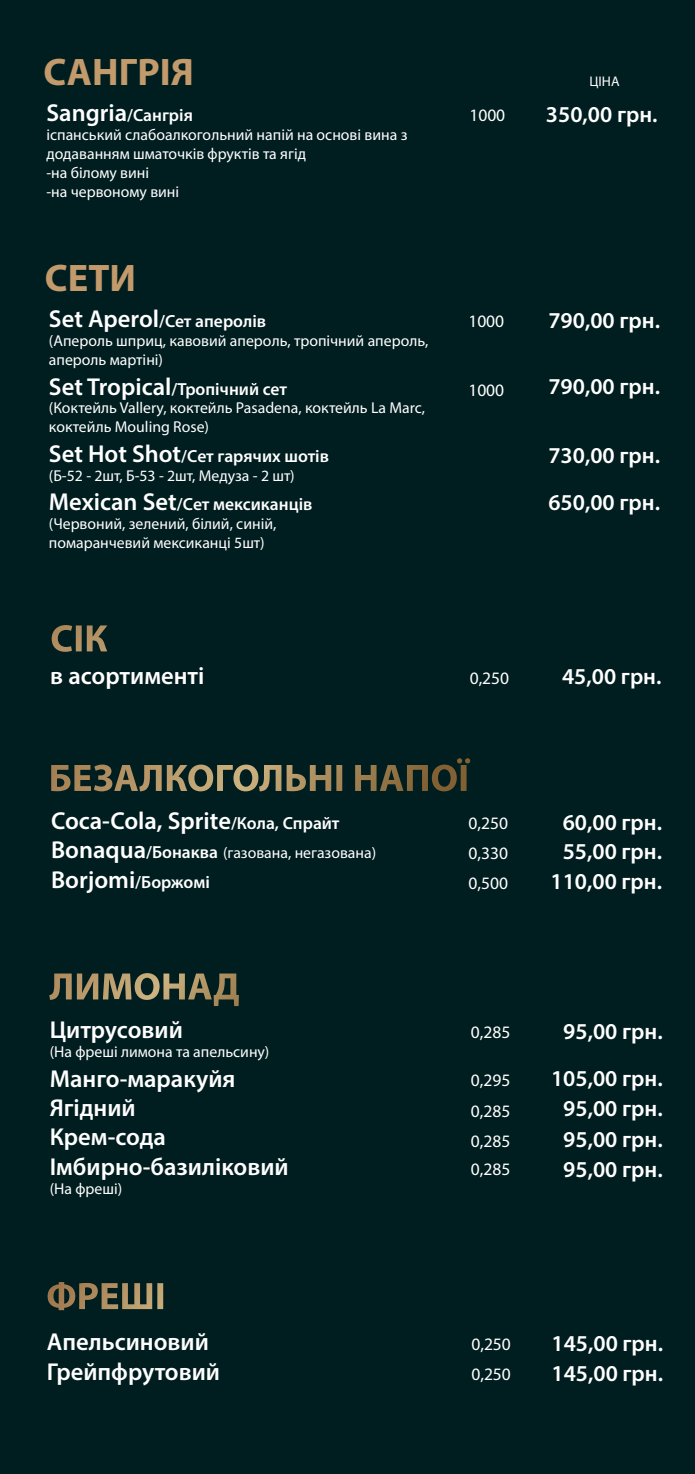
<style>
.page{position:relative;width:695px;height:1474px;background:#fff}
.page>*{position:absolute;margin:0;border:0;box-sizing:border-box;transform-origin:0 0}
.t1{font:700 38.5px "Myriad Pro";color:#c39a6b}
.t2{font:600 24.5px/29.4px "Myriad Pro";color:#fff}
.t3{font:600 22.75px/29.8px "Myriad Pro";color:#fff;text-align:center}
.t4{font:600 17.5px "Myriad Pro";color:#fff}
.t5{font:17.5px/29.8px "Myriad Pro";color:#fff}
.t6{font:15.75px/18.9px "Myriad Pro";color:#fff}
.t7{font:14px "Myriad Pro";color:#fff}
.s1{font-size:24.5px}
.s2{font-size:17.5px}
.s3{font-weight:600;font-size:24.5px}
.s4{font-weight:600;font-size:17.5px}
</style>
<div class="page">
<div style="left:0;top:0;width:694px;height:1473px;background:#001d1f"></div>
<svg style="left:49px;top:973px;width:190px;height:33px"></svg>
<svg style="left:48px;top:1282px;width:115px;height:28px"></svg>
<svg style="left:52px;top:625px;width:55px;height:27px"></svg>
<svg style="left:51px;top:764px;width:291px;height:27px"></svg>
<svg style="left:355px;top:758px;width:115px;height:33px"></svg>
<h1 class="t1" style="left:44px;top:46px;width:152px">САНГРІЯ</h1>
<p class="t4" style="left:46px;top:104px;width:148px"><span class="s1">Sangria</span>/Сангрія</p>
<p class="t6" style="left:46px;top:125px;width:362px">іспанський слабоалкогольний напій на основі вина з додаванням шматочків фруктів та ягід<br>-на білому вині<br>-на червоному вині</p>
<h1 class="t1" style="left:45px;top:253px;width:93px">СЕТИ</h1>
<p class="t4" style="left:49px;top:310px;width:219px"><span class="s1">Set Aperol</span>/Сет аперолів</p>
<p class="t6" style="left:49px;top:331px;width:381px">(Апероль шприц, кавовий апероль, тропічний апероль, апероль мартіні)</p>
<p class="t4" style="left:49px;top:377px;width:240px"><span class="s1">Set Tropical</span>/Тропічний сет</p>
<p class="t6" style="left:49px;top:398px;width:377px">(Коктейль Vallery, коктейль Pasadena, коктейль La Marc, коктейль Mouling Rose)</p>
<p class="t4" style="left:49px;top:445px;width:281px"><span class="s1">Set Hot Shot</span>/Cет гарячих шотів</p>
<p class="t6" style="left:49px;top:465px;width:247px">(Б-52 - 2шт, Б-53 - 2шт, Медуза - 2 шт)</p>
<p class="t4" style="left:49px;top:493px;width:265px"><span class="s1">Mexican Set</span>/Cет мексиканців</p>
<p class="t6" style="left:49px;top:514px;width:229px">(Червоний, зелений, білий, синій, помаранчевий мексиканці 5шт)</p>
<p class="t7" style="left:589px;top:73px;width:32px">ЦІНА</p>
<p class="t5" style="left:469px;top:100px;width:37px">1000</p>
<h3 class="t3" style="left:546px;top:99px;width:113px">350,00 грн.</h3>
<p class="t5" style="left:468px;top:306px;width:37px">1000</p>
<p class="t5" style="left:468px;top:374px;width:37px">1000</p>
<h3 class="t3" style="left:548px;top:305px;width:113px">790,00 грн.</h3>
<h3 class="t3" style="left:548px;top:371px;width:113px">790,00 грн.</h3>
<h3 class="t3" style="left:548px;top:431px;width:113px;line-height:47.2px;text-align:left">730,00 грн.<br>650,00 грн.</h3>
<h2 class="t2" style="left:50px;top:660px;width:155px">в асортименті</h2>
<p class="t5" style="left:469px;top:662px;width:41px">0,250</p>
<h3 class="t3" style="left:562px;top:661px;width:101px">45,00 грн.</h3>
<h2 class="t2" style="left:51px;top:805px;width:290px">Coca-Cola, Sprite<span class="s2">/Кола, Спрайт</span></h2>
<p class="t6" style="left:51px;top:843px;width:326px"><span class="s3">Bonaqua</span><span class="s4">/Бонаква</span> (газована, негазована)</p>
<p class="t4" style="left:51px;top:870px;width:160px"><span class="s1">Borjomi</span>/Боржомі</p>
<h2 class="t2" style="left:50px;top:1014px;width:135px">Цитрусовий</h2>
<p class="t6" style="left:50px;top:1042px;width:221px">(На фреші лимона та апельсину)</p>
<h2 class="t2" style="left:50px;top:1063px;width:240px">Манго-маракуйя<br>Ягідний<br>Крем-сода<br>Імбирно-базиліковий</h2>
<p class="t6" style="left:50px;top:1178px;width:74px">(На фреші)</p>
<p class="t5" style="left:468px;top:808px;width:41px;text-align:justify">0,250<br>0,330<br>0,500</p>
<h3 class="t3" style="left:550px;top:806px;width:113px">60,00 грн.<br>55,00 грн.<br>110,00 грн.</h3>
<p class="t5" style="left:471px;top:1017px;width:41px">0,285</p>
<p class="t5" style="left:471px;top:1063px;width:41px;line-height:31.5px">0,295<br>0,285</p>
<p class="t5" style="left:471px;top:1126px;width:41px;line-height:28px">0,285<br>0,285</p>
<h3 class="t3" style="left:551px;top:1006px;width:113px;line-height:47.2px">95,00 грн.<br>105,00 грн.</h3>
<h3 class="t3" style="left:563px;top:1092px;width:101px;line-height:30.6px;text-align:justify">95,00 грн.<br>95,00 грн.<br>95,00 грн.</h3>
<h2 class="t2" style="left:47px;top:1326px;width:175px">Апельсиновий<br>Грейпфрутовий</h2>
<p class="t5" style="left:471px;top:1329px;width:41px">0,250<br>0,250</p>
<h3 class="t3" style="left:551px;top:1327px;width:113px;text-align:left">145,00 грн.<br>145,00 грн.</h3>
</div>
